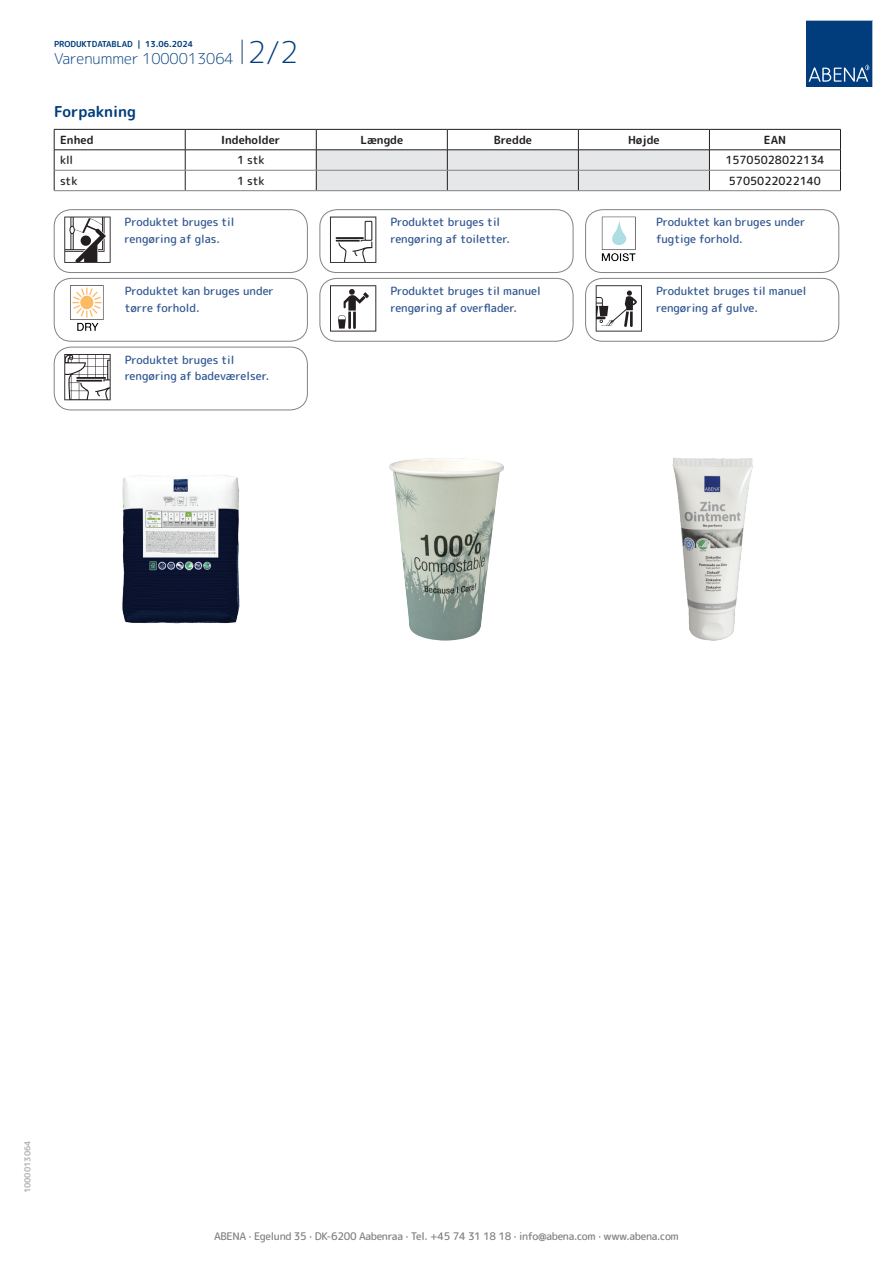
<style>
.page{position:relative;width:893px;height:1263px;background:#fff}
.page>*{position:absolute;margin:0;border:0;box-sizing:border-box;transform-origin:0 0}
.t1{font:300 15px "Rounded Mplus 1 c";color:#013d7d}
.t2{font:700 15px "Rounded Mplus 1 c";color:#013d7d}
.t3{font:500 11.25px/16.5px "Rounded Mplus 1 c";color:#305691}
.t4{font:500 11.25px "Rounded Mplus 1 c";color:#231f20}
.t5{font:700 11.25px "Rounded Mplus 1 c";color:#231f20}
.t6{font:500 10.5px "Rounded Mplus 1 c";letter-spacing:-.03em;color:#808285}
.t7{font:700 8.25px "Rounded Mplus 1 c";color:#013d7d}
.t8{font:700 8.25px "Rounded Mplus 1 c";color:#b2b3b7}
.s1{font-size:30px}
</style>
<div class="page">
<svg style="left:242px;top:40px;width:1px;height:24px"></svg>
<svg style="left:806px;top:20px;width:67px;height:67px;background:#144b86"></svg>
<hr style="left:54px;top:129px;width:131px;height:1px;background:#231f20">
<hr style="left:185px;top:129px;width:131px;height:1px;background:#231f20">
<hr style="left:316px;top:129px;width:131px;height:1px;background:#231f20">
<hr style="left:447px;top:129px;width:131px;height:1px;background:#231f20">
<hr style="left:578px;top:129px;width:131px;height:1px;background:#231f20">
<hr style="left:709px;top:129px;width:132px;height:1px;background:#231f20">
<hr style="left:54px;top:150px;width:131px;height:1px;background:#231f20">
<hr style="left:185px;top:150px;width:131px;height:1px;background:#231f20">
<hr style="left:709px;top:150px;width:132px;height:1px;background:#231f20">
<svg style="left:54px;top:130px;width:1px;height:60px"></svg>
<svg style="left:185px;top:130px;width:1px;height:60px"></svg>
<svg style="left:316px;top:130px;width:394px;height:60px"></svg>
<svg style="left:840px;top:130px;width:1px;height:60px"></svg>
<hr style="left:54px;top:170px;width:131px;height:1px;background:#808285">
<hr style="left:185px;top:170px;width:131px;height:1px;background:#808285">
<hr style="left:316px;top:170px;width:131px;height:1px;background:#808285">
<hr style="left:447px;top:170px;width:131px;height:1px;background:#808285">
<hr style="left:578px;top:170px;width:131px;height:1px;background:#808285">
<hr style="left:709px;top:170px;width:131px;height:1px;background:#808285">
<hr style="left:54px;top:190px;width:131px;height:1px;background:#808285">
<hr style="left:185px;top:190px;width:131px;height:1px;background:#808285">
<hr style="left:316px;top:190px;width:131px;height:1px;background:#808285">
<hr style="left:447px;top:190px;width:131px;height:1px;background:#808285">
<hr style="left:578px;top:190px;width:131px;height:1px;background:#808285">
<hr style="left:709px;top:190px;width:132px;height:1px;background:#808285">
<svg style="left:64px;top:217px;width:47px;height:46px"></svg>
<div style="left:54px;top:209px;width:254px;height:64px;border:1px solid #808285;border-radius:17px"></div>
<svg style="left:330px;top:217px;width:46px;height:46px"></svg>
<div style="left:320px;top:209px;width:253px;height:64px;border:1px solid #808285;border-radius:17px"></div>
<img style="left:601px;top:216px;width:35px;height:46px">
<div style="left:585px;top:209px;width:254px;height:64px;border:1px solid #808285;border-radius:17px"></div>
<img style="left:70px;top:285px;width:34px;height:46px">
<div style="left:54px;top:278px;width:254px;height:63px;border:1px solid #808285;border-radius:17px"></div>
<svg style="left:330px;top:285px;width:46px;height:47px"></svg>
<div style="left:320px;top:278px;width:253px;height:63px;border:1px solid #808285;border-radius:17px"></div>
<svg style="left:596px;top:285px;width:46px;height:47px"></svg>
<div style="left:585px;top:278px;width:254px;height:63px;border:1px solid #808285;border-radius:17px"></div>
<svg style="left:64px;top:354px;width:47px;height:46px"></svg>
<div style="left:54px;top:347px;width:254px;height:63px;border:1px solid #808285;border-radius:17px"></div>
<img style="left:122px;top:475px;width:118px;height:149px">
<img style="left:389px;top:458px;width:115px;height:182px">
<img style="left:672px;top:458px;width:81px;height:182px">
<p class="t7" style="left:54px;top:38px;width:141px">PRODUKTDATABLAD | 13.06.2024</p>
<h1 class="t1" style="left:54px;top:48px;width:246px">Varenummer 1000013064 <span class="s1">2/2</span></h1>
<h1 class="t2" style="left:54px;top:101px;width:84px">Forpakning</h1>
<p class="t5" style="left:60px;top:132px;width:35px">Enhed</p>
<p class="t5" style="left:221px;top:132px;width:61px">Indeholder</p>
<p class="t5" style="left:360px;top:132px;width:44px">Længde</p>
<p class="t5" style="left:494px;top:132px;width:40px">Bredde</p>
<p class="t5" style="left:628px;top:132px;width:33px">Højde</p>
<p class="t5" style="left:764px;top:132px;width:24px">EAN</p>
<p class="t4" style="left:60px;top:152px;width:15px">kll</p>
<p class="t4" style="left:237px;top:152px;width:29px">1 stk</p>
<p class="t4" style="left:725px;top:152px;width:101px">15705028022134</p>
<p class="t4" style="left:60px;top:173px;width:19px">stk</p>
<p class="t4" style="left:237px;top:173px;width:29px">1 stk</p>
<p class="t4" style="left:729px;top:173px;width:94px">5705022022140</p>
<p class="t3" style="left:125px;top:214px;width:111px">Produktet bruges til rengøring af glas.</p>
<p class="t3" style="left:390px;top:214px;width:121px">Produktet bruges til rengøring af toiletter.</p>
<p class="t3" style="left:656px;top:214px;width:151px">Produktet kan bruges under fugtige forhold.</p>
<p class="t3" style="left:125px;top:283px;width:151px">Produktet kan bruges under tørre forhold.</p>
<p class="t3" style="left:390px;top:283px;width:152px">Produktet bruges til manuel rengøring af overflader.</p>
<p class="t3" style="left:656px;top:283px;width:152px">Produktet bruges til manuel rengøring af gulve.</p>
<p class="t3" style="left:125px;top:351px;width:146px">Produktet bruges til rengøring af badeværelser.</p>
<p class="t8" style="left:22px;top:1193px;width:54px;rotate:-90deg">1000013064</p>
<p class="t6" style="left:214px;top:1229px;width:466px">ABENA · Egelund 35 · DK-6200 Aabenraa · Tel. +45 74 31 18 18 · info@abena.com · www.abena.com</p>
</div>
